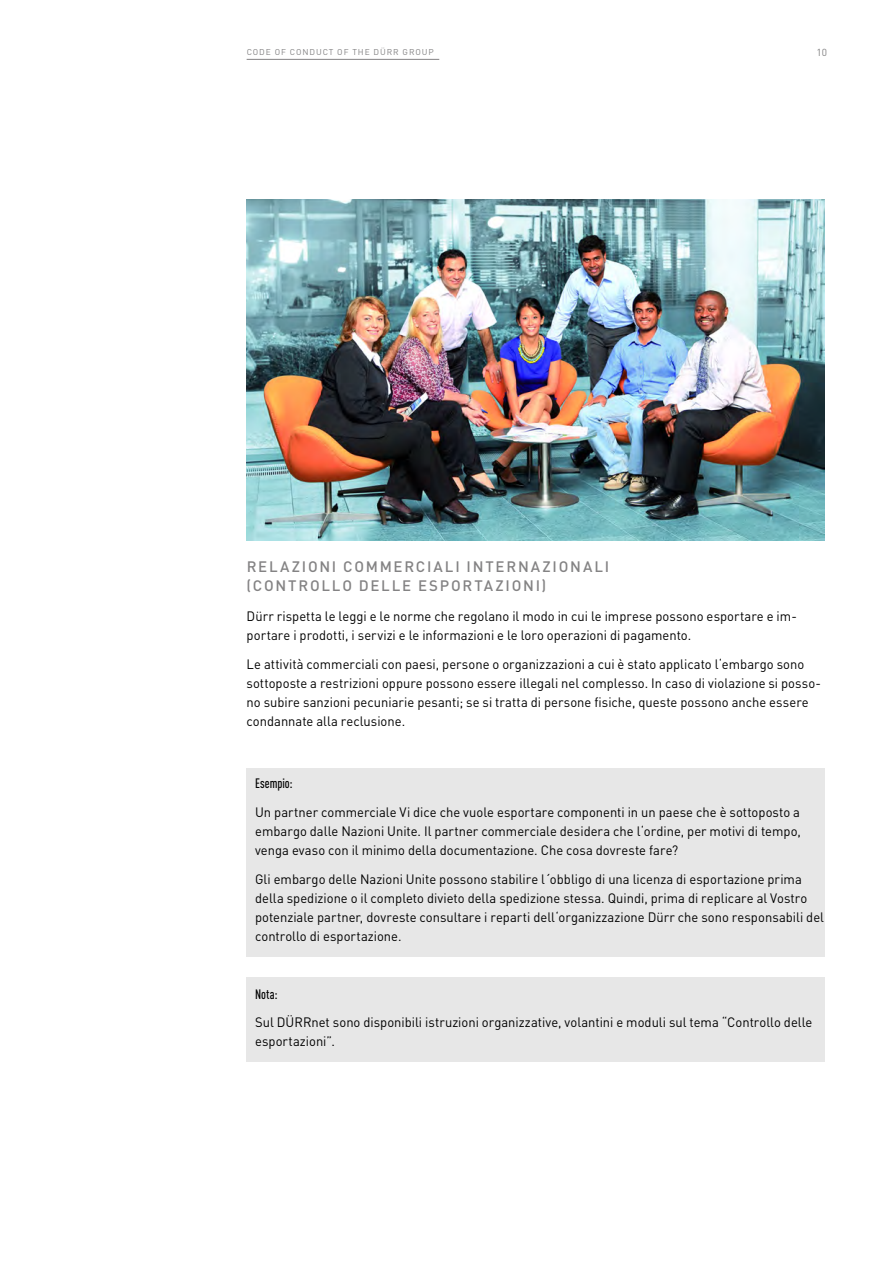
<style>
.page{position:relative;width:893px;height:1263px;background:#fff}
.page>*{position:absolute;margin:0;border:0;box-sizing:border-box;transform-origin:0 0}
.t1{font:500 15px/19.2px "DIN Pro";letter-spacing:.12em;color:#848384}
.t2{font:13.5px/19.2px "DIN Pro";color:#000;scale:.96 1}
.t3{font:500 condensed 13.5px "DIN Pro";color:#000;scale:.96 1}
.t4{font:10.2px "DIN Pro";color:#848384}
.t5{font:8.4px "DIN Pro";letter-spacing:.11em;color:#848384}
</style>
<div class="page">
<hr style="left:247px;top:59px;width:192px;height:1px;background:#848384">
<img style="left:247px;top:200px;width:578px;height:340px">
<div style="left:247px;top:977px;width:578px;height:84px;background:#e7e7e7"></div>
<div style="left:247px;top:769px;width:578px;height:188px;background:#e7e7e7"></div>
<p class="t5" style="left:247px;top:45px;width:189px">CODE OF CONDUCT OF THE DÜRR GROUP</p>
<p class="t4" style="left:816px;top:44px;width:12px">10</p>
<p class="t1" style="left:247px;top:555px;width:364px">RELAZIONI COMMERCIALI INTERNAZIONALI (CONTROLLO DELLE ESPORTAZIONI)</p>
<p class="t2" style="left:247px;top:605px;width:575px">Dürr rispetta le leggi e le norme che regolano il modo in cui le imprese possono esportare e im&shy;portare i prodotti, i servizi e le informazioni e le loro operazioni di pagamento.</p>
<p class="t2" style="left:247px;top:653px;width:600px">Le attività commerciali con paesi, persone o organizzazioni a cui è stato applicato l‘embargo sono sottoposte a restrizioni oppure possono essere illegali nel complesso. In caso di violazione si posso&shy;no subire sanzioni pecuniarie pesanti; se si tratta di persone fisiche, queste possono anche essere condannate alla reclusione.</p>
<p class="t3" style="left:255px;top:773px;width:41px">Esempio:</p>
<p class="t2" style="left:255px;top:801px;width:570px;text-align:justify">Un partner commerciale Vi dice che vuole esportare componenti in un paese che è sottoposto a embargo dalle Nazioni Unite. Il partner commerciale desidera che l‘ordine, per motivi di tempo, venga evaso con il minimo della documentazione. Che cosa dovreste fare?</p>
<p class="t2" style="left:255px;top:868px;width:594px">Gli embargo delle Nazioni Unite possono stabilire l´obbligo di una licenza di esportazione prima della spedizione o il completo divieto della spedizione stessa. Quindi, prima di replicare al Vostro potenziale partner, dovreste consultare i reparti dell‘organizzazione Dürr che sono responsabili del controllo di esportazione.</p>
<p class="t3" style="left:255px;top:984px;width:25px">Nota:</p>
<p class="t2" style="left:255px;top:1011px;width:582px">Sul DÜRRnet sono disponibili istruzioni organizzative, volantini e moduli sul tema “Controllo delle esportazioni”.</p>
</div>
